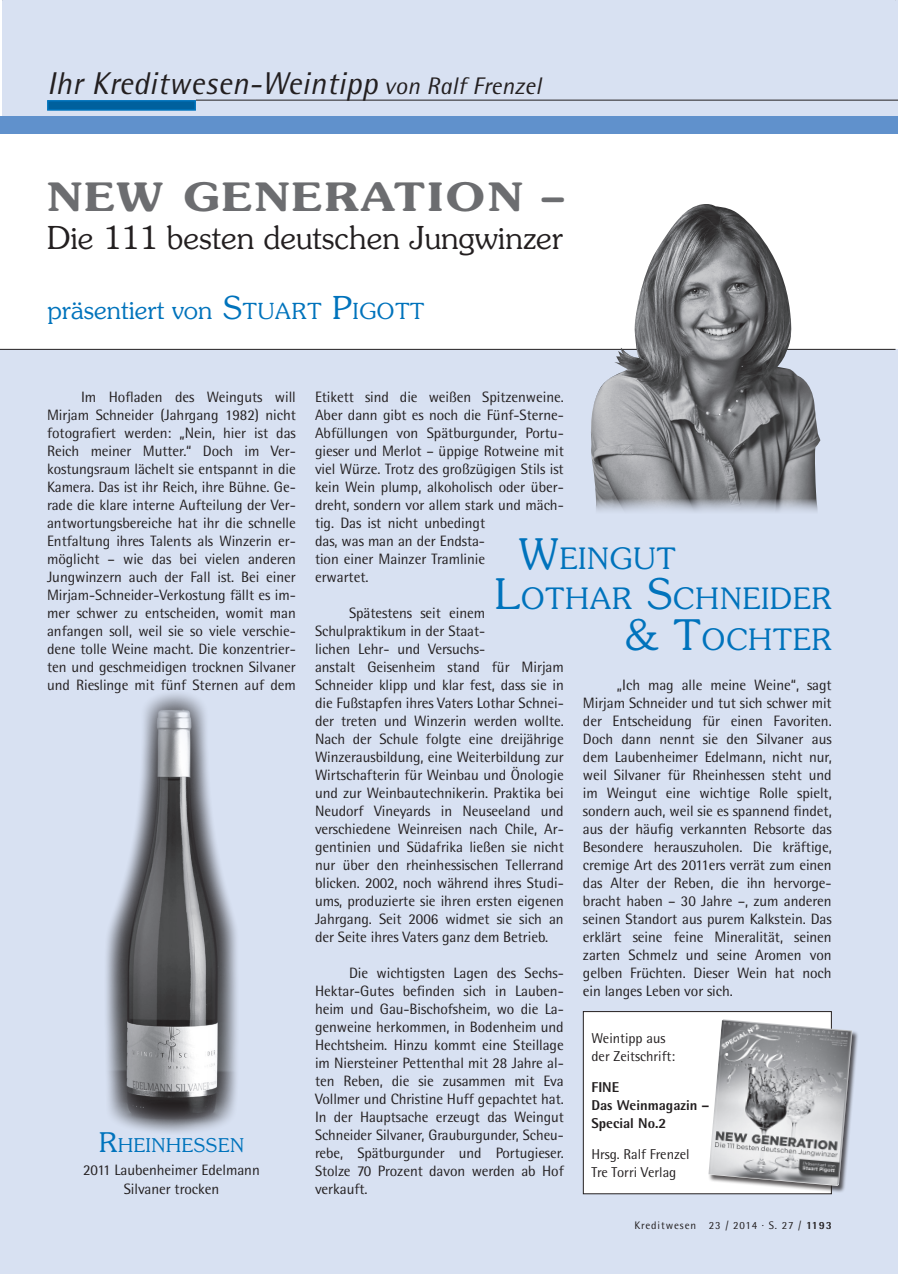
<style>
.page{position:relative;width:898px;height:1274px;background:#fff}
.page>*{position:absolute;margin:0;border:0;box-sizing:border-box;transform-origin:0 0}
.t1{font:600 39px "Souvenir";letter-spacing:.06em;color:#6c6d70;scale:1.17 1}
.t2{font:italic 31.5px "Rotis Semi Sans";letter-spacing:.01em;color:#231f20}
.t3{font:300 31.5px "Souvenir";color:#231f20}
.t4{font:300 29.4px "Souvenir";letter-spacing:.035em;color:#0073bc}
.t5{font:300 25.5px "Souvenir";color:#0073bc}
.t6{font:300 18.9px "Souvenir";letter-spacing:.035em;color:#0073bc}
.t7{font:15px/18px "Rotis Semi Sans";letter-spacing:-.005em;color:#231f20;text-align:justify}
.t8{font:14.25px/18px "Rotis Semi Sans";color:#231f20}
.t9{font:800 14.25px/18px "Rotis Semi Sans";color:#231f20}
.t10{font:10.95px "Rotis Semi Sans";letter-spacing:.08em;color:#231f20}
.s1{font-size:24px}
.s2{font-size:31.5px}
.s3{font-size:22.05px}
.s4{font-size:27px}
.s5{font-size:42px}
.s6{font-weight:800}
</style>
<div class="page">
<hr style="left:0;top:349px;width:2px;height:924px;background:#d8e1f2">
<div style="left:2px;top:349px;width:896px;height:924px;background:#d8e1f2"></div>
<div style="left:2px;top:0;width:896px;height:122px;background:#d8e1f2"></div>
<svg style="left:0;top:116px;width:2px;height:17px"></svg>
<div style="left:2px;top:116px;width:896px;height:17px;background:#6091cc"></div>
<div style="left:47px;top:100px;width:149px;height:11px;background:#00609d;border:2px solid #0073bc"></div>
<hr style="left:196px;top:100px;width:702px;height:1px;background:#231f20">
<div style="left:583px;top:1011px;width:248px;height:182px;background:#fff"></div>
<div style="left:583px;top:1011px;width:249px;height:182px;border:1px solid #231f20"></div>
<div style="left:708px;top:1018px;width:151px;height:174px;background:#231f20;opacity:.75"></div>
<img style="left:708px;top:1019px;width:144px;height:166px">
<hr style="left:0;top:349px;width:895px;height:1px;background:#231f20">
<img style="left:106px;top:693px;width:131px;height:440px">
<img style="left:587px;top:204px;width:233px;height:308px">
<h2 class="t2" style="left:47px;top:65px;width:495px">Ihr Kreditwesen-Weintipp <span class="s1">von Ralf Frenzel</span></h2>
<h1 class="t1" style="left:47px;top:173px;width:444px">NEW GENERATION –</h1>
<h2 class="t3" style="left:47px;top:219px;width:518px">Die 111 besten deutschen Jungwinzer</h2>
<h3 class="t5" style="left:47px;top:294px;width:379px">präsentiert von <span class="s2">S</span><span class="s3">TUART</span> <span class="s2">P</span><span class="s3">IGOTT</span></h3>
<p class="t7" style="left:47px;top:387px;width:250px;text-indent:34px">Im Hofladen des Weinguts will Mirjam Schneider (Jahrgang 1982) nicht fotografiert werden: „Nein, hier ist das Reich meiner Mutter.“ Doch im Ver&shy;kostungsraum lächelt sie entspannt in die Kamera. Das ist ihr Reich, ihre Bühne. Ge&shy;rade die klare interne Aufteilung der Ver&shy;antwortungsbereiche hat ihr die schnelle Entfaltung ihres Talents als Winzerin er&shy;möglicht – wie das bei vielen anderen Jungwinzern auch der Fall ist. Bei einer Mirjam-Schneider-Verkostung fällt es im&shy;mer schwer zu entscheiden, womit man anfangen soll, weil sie so viele verschie&shy;dene tolle Weine macht. Die konzentrier&shy;ten und geschmeidigen trocknen Silvaner und Rieslinge mit fünf Sternen auf dem</p>
<p class="t6" style="left:99px;top:1133px;width:146px"><span class="s4">R</span>HEINHESSEN</p>
<p class="t7" style="left:83px;top:1159px;width:178px;line-height:19.5px;text-align:center">2011 Laubenheimer Edelmann<br>Silvaner trocken</p>
<p class="t7" style="left:315px;top:387px;width:250px;text-align:left">Etikett sind die weißen Spitzenweine.<br>Aber dann gibt es noch die Fünf-Sterne-Abfüllungen von Spätburgunder, Portu&shy;gieser und Merlot – üppige Rotweine mit viel Würze. Trotz des großzügigen Stils ist kein Wein plump, alkoholisch oder über&shy;dreht, sondern vor allem stark und mäch&shy;tig. Das ist nicht unbedingt<br>das, was man an der Endsta-<br>tion einer Mainzer Tramlinie<br>erwartet.</p>
<p class="t7" style="left:315px;top:603px;width:250px;text-align:left;text-indent:34px">Spätestens seit einem Schulpraktikum in der Staat-<br>lichen Lehr- und Versuchs-<br>anstalt Geisenheim stand für Mirjam Schneider klipp und klar fest, dass sie in die Fußstapfen ihres Vaters Lothar Schnei&shy;der treten und Winzerin werden wollte.<br>Nach der Schule folgte eine dreijährige Winzerausbildung, eine Weiterbildung zur Wirtschafterin für Weinbau und Önologie und zur Weinbautechnikerin. Praktika bei Neudorf Vineyards in Neuseeland und verschiedene Weinreisen nach Chile, Ar&shy;gentinien und Südafrika ließen sie nicht nur über den rheinhessischen Tellerrand blicken. 2002, noch während ihres Studi&shy;ums, produzierte sie ihren ersten eigenen Jahrgang. Seit 2006 widmet sie sich an der Seite ihres Vaters ganz dem Betrieb.</p>
<p class="t7" style="left:315px;top:963px;width:250px;text-indent:34px">Die wichtigsten Lagen des Sechs-Hektar-Gutes befinden sich in Lauben&shy;heim und Gau-Bischofsheim, wo die La&shy;genweine herkommen, in Bodenheim und Hechtsheim. Hinzu kommt eine Steillage im Niersteiner Pettenthal mit 28 Jahre al&shy;ten Reben, die sie zusammen mit Eva Vollmer und Christine Huff gepachtet hat.<br>In der Hauptsache erzeugt das Weingut Schneider Silvaner, Grauburgunder, Scheu&shy;rebe, Spätburgunder und Portugieser.<br>Stolze 70 Prozent davon werden ab Hof verkauft.</p>
<h3 class="t4" style="left:519px;top:540px;width:158px"><span class="s5">W</span>EINGUT</h3>
<h3 class="t4" style="left:495px;top:581px;width:337px"><span class="s5">L</span>OTHAR <span class="s5">S</span>CHNEIDER</h3>
<h3 class="t4" style="left:625px;top:621px;width:207px"><span class="s5">&amp; T</span>OCHTER</h3>
<p class="t7" style="left:583px;top:675px;width:250px;text-indent:34px">„Ich mag alle meine Weine“, sagt Mirjam Schneider und tut sich schwer mit der Entscheidung für einen Favoriten.<br>Doch dann nennt sie den Silvaner aus dem Laubenheimer Edelmann, nicht nur, weil Silvaner für Rheinhessen steht und im Weingut eine wichtige Rolle spielt, sondern auch, weil sie es spannend findet, aus der häufig verkannten Rebsorte das Besondere herauszuholen. Die kräftige, cremige Art des 2011ers verrät zum einen das Alter der Reben, die ihn hervorge&shy;bracht haben – 30 Jahre –, zum anderen seinen Standort aus purem Kalkstein. Das erklärt seine feine Mineralität, seinen zarten Schmelz und seine Aromen von gelben Früchten. Dieser Wein hat noch ein langes Leben vor sich.</p>
<p class="t8" style="left:591px;top:1028px;width:85px">Weintipp aus der Zeitschrift:</p>
<p class="t9" style="left:591px;top:1077px;width:120px">Fine<br>Das Weinmagazin –<br>Special No.2</p>
<p class="t8" style="left:591px;top:1144px;width:100px">Hrsg. Ralf Frenzel<br>Tre Torri Verlag</p>
<p class="t10" style="left:634px;top:1218px;width:199px">Kreditwesen 23 / 2014 · S. 27 / <span class="s6">1193</span></p>
</div>
